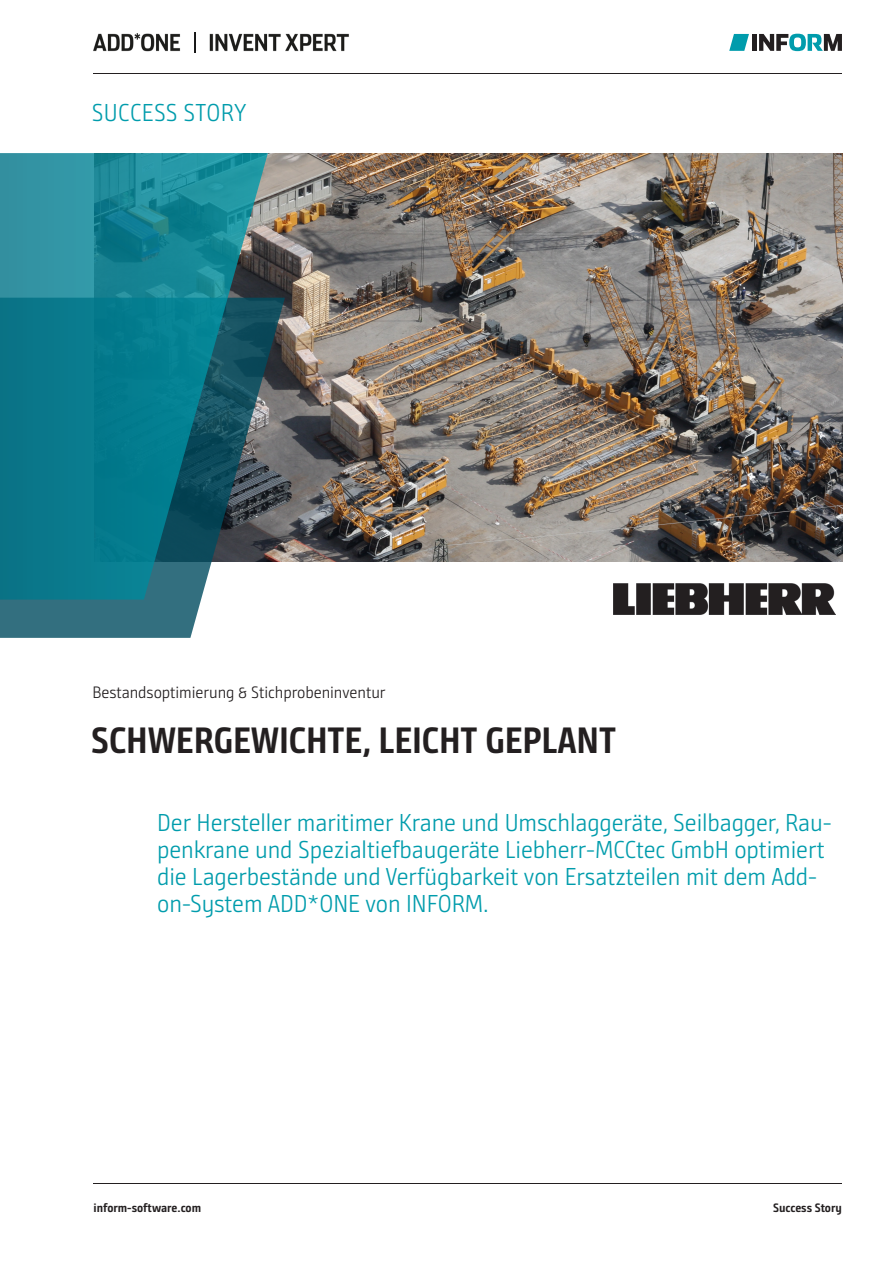
<style>
.page{position:relative;width:893px;height:1263px;background:#fff}
.page>*{position:absolute;margin:0;border:0;box-sizing:border-box;transform-origin:0 0}
.Headline{font:700 36.6px "Bunday Sans Pro SG";letter-spacing:-.005em;color:#231f20}
.Highlights{font:24.45px/27px "Bunday Sans Pro SG Se Ligh";letter-spacing:-.005em;color:#009cac}
.Highlights-2{font:24.45px "Bunday Sans Pro SG Se Ligh";letter-spacing:.015em;color:#009cac}
.BundaySans_Pro_SG_Se{font:16.5px "Bunday Sans Pro SG Se Ligh";letter-spacing:-.005em;color:#231f20}
.t1{font:700 12.15px "Bunday Sans Pro SG";letter-spacing:-.005em;color:#231f20}
</style>
<div class="page">
<img style="left:93px;top:32px;width:256px;height:21px">
<svg style="left:194px;top:33px;width:1px;height:19px"></svg>
<img style="left:268px;top:153px;width:575px;height:408px">
<hr style="left:94px;top:74px;width:748px;height:1px;background:#231f20">
<hr style="left:94px;top:1183px;width:748px;height:1px;background:#231f20">
<svg style="left:0;top:298px;width:285px;height:340px;fill:#336f7f"></svg>
<svg style="left:0;top:153px;width:268px;height:447px;background:#1b7a8a"></svg>
<img style="left:613px;top:584px;width:223px;height:30px">
<svg style="left:729px;top:34px;width:20px;height:17px"></svg>
<svg style="left:759px;top:34px;width:83px;height:17px"></svg>
<div style="left:752px;top:34px;width:5px;height:17px;background:#231f20"></div>
<p class="Highlights-2" style="left:92px;top:97px;width:156px">SUCCESS STORY</p>
<p class="BundaySans_Pro_SG_Se" style="left:92px;top:682px;width:295px">Bestandsoptimierung &amp; Stichprobeninventur</p>
<p class="Headline" style="left:91px;top:716px;width:526px">SCHWERGEWICHTE, LEICHT GEPLANT</p>
<p class="Highlights" style="left:157px;top:809px;width:676px">Der Hersteller maritimer Krane und Umschlaggeräte, Seilbagger, Rau&shy;penkrane und Spezialtiefbaugeräte Liebherr-MCCtec GmbH optimiert die Lagerbestände und Verfügbarkeit von Ersatzteilen mit dem Add&shy;on-System ADD*ONE von INFORM.</p>
<p class="t1" style="left:94px;top:1200px;width:109px">inform-software.com</p>
<p class="t1" style="left:773px;top:1200px;width:70px">Success Story</p>
</div>
